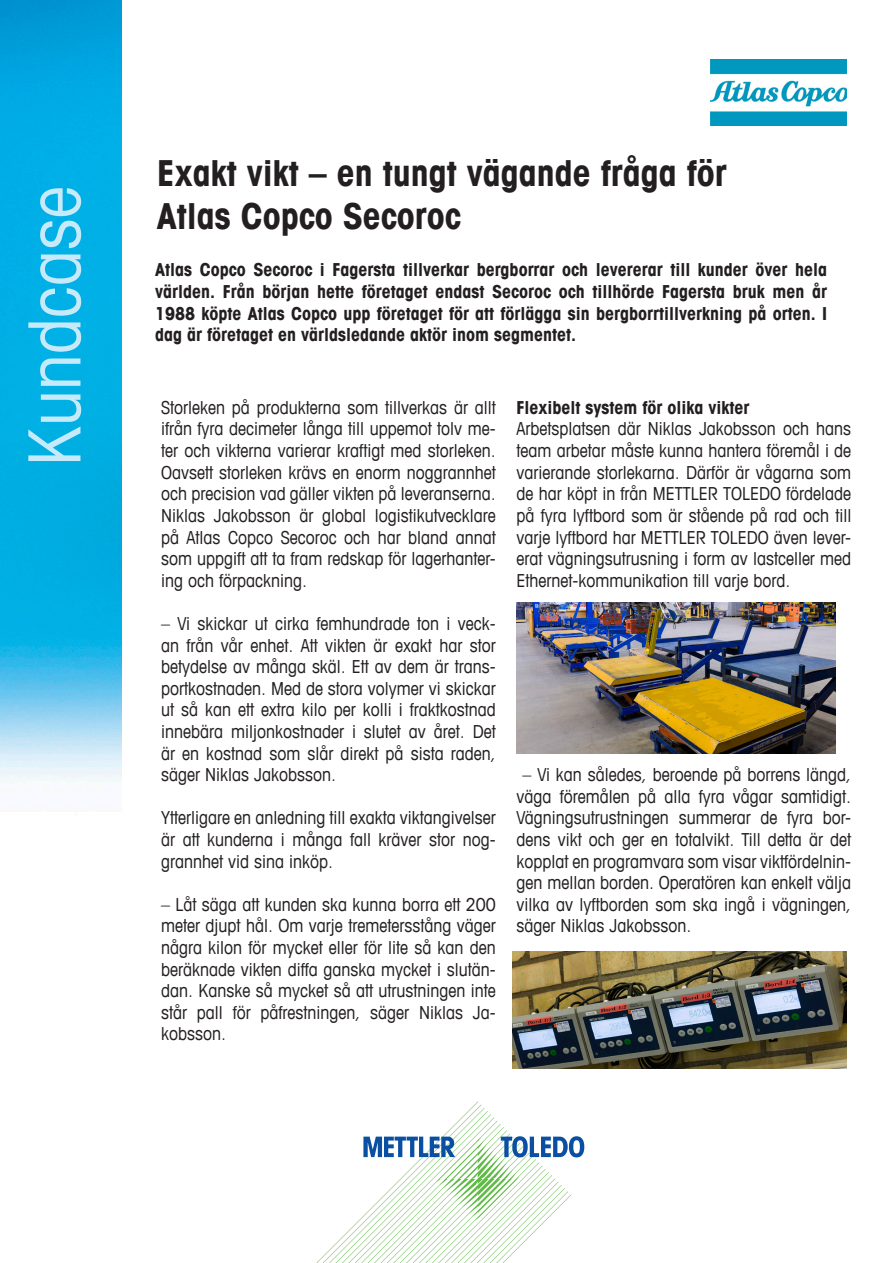
<style>
.page{position:relative;width:893px;height:1263px;background:#fff}
.page>*{position:absolute;margin:0;border:0;box-sizing:border-box;transform-origin:0 0}
.t1{font:condensed 72px "Avant Garde Com";color:#c6eafa}
.t2{font:700 condensed 36px/43.2px "Avant Garde Com";color:#231f20}
.t3{font:condensed 18px/21.6px "Avant Garde Com";color:#231f20;text-align:justify}
.t4{font:700 condensed 18px/21.6px "Avant Garde Com";color:#231f20;text-align:justify}
</style>
<div class="page">
<img style="left:0;top:0;width:121px;height:784px">
<svg style="left:316px;top:1101px;width:268px;height:162px"></svg>
<img style="left:711px;top:60px;width:135px;height:65px">
<img style="left:517px;top:602px;width:319px;height:151px">
<img style="left:512px;top:951px;width:335px;height:117px">
<p class="t1" style="left:10px;top:466px;width:281px;rotate:-90deg">Kundcase</p>
<p class="t2" style="left:157px;top:151px;width:572px">Exakt vikt – en tungt vägande fråga för<br>Atlas Copco Secoroc</p>
<p class="t4" style="left:155px;top:259px;width:673px">Atlas Copco Secoroc i Fagersta tillverkar bergborrar och levererar till kunder över hela världen. Från början hette företaget endast Secoroc och tillhörde Fagersta bruk men år 1988 köpte Atlas Copco upp företaget för att förlägga sin bergborrtillverkning på orten. I dag är företaget en världsledande aktör inom segmentet.</p>
<p class="t3" style="left:161px;top:396px;width:336px">Storleken på produkterna som tillverkas är allt ifrån fyra decimeter långa till uppemot tolv me&shy;ter och vikterna varierar kraftigt med storleken.<br>Oavsett storleken krävs en enorm noggrannhet och precision vad gäller vikten på leveranserna.<br>Niklas Jakobsson är global logistikutvecklare på Atlas Copco Secoroc och har bland annat som uppgift att ta fram redskap för lagerhanter&shy;ing och förpackning.</p>
<p class="t3" style="left:161px;top:612px;width:336px">– Vi skickar ut cirka femhundrade ton i veck&shy;an från vår enhet. Att vikten är exakt har stor betydelse av många skäl. Ett av dem är trans&shy;portkostnaden. Med de stora volymer vi skickar ut så kan ett extra kilo per kolli i fraktkostnad innebära miljonkostnader i slutet av året. Det är en kostnad som slår direkt på sista raden, säger Niklas Jakobsson.</p>
<p class="t3" style="left:161px;top:807px;width:336px">Ytterligare en anledning till exakta viktangivelser är att kunderna i många fall kräver stor nog&shy;grannhet vid sina inköp.</p>
<p class="t3" style="left:161px;top:893px;width:336px">– Låt säga att kunden ska kunna borra ett 200 meter djupt hål. Om varje tremetersstång väger några kilon för mycket eller för lite så kan den beräknade vikten diffa ganska mycket i slutän&shy;dan. Kanske så mycket så att utrustningen inte står pall för påfrestningen, säger Niklas Ja&shy;kobsson.</p>
<p class="t4" style="left:517px;top:396px;width:234px">Flexibelt system för olika vikter</p>
<p class="t3" style="left:517px;top:418px;width:336px">Arbetsplatsen där Niklas Jakobsson och hans team arbetar måste kunna hantera föremål i de varierande storlekarna. Därför är vågarna som de har köpt in från METTLER TOLEDO fördelade på fyra lyftbord som är stående på rad och till varje lyftbord har METTLER TOLEDO även lever&shy;erat vägningsutrusning i form av lastceller med Ethernet-kommunikation till varje bord.</p>
<p class="t3" style="left:517px;top:763px;width:336px;text-indent:6px">– Vi kan således, beroende på borrens längd, väga föremålen på alla fyra vågar samtidigt.<br>Vägningsutrustningen summerar de fyra bor&shy;dens vikt och ger en totalvikt. Till detta är det kopplat en programvara som visar viktfördelnin&shy;gen mellan borden. Operatören kan enkelt välja vilka av lyftborden som ska ingå i vägningen, säger Niklas Jakobsson.</p>
</div>
